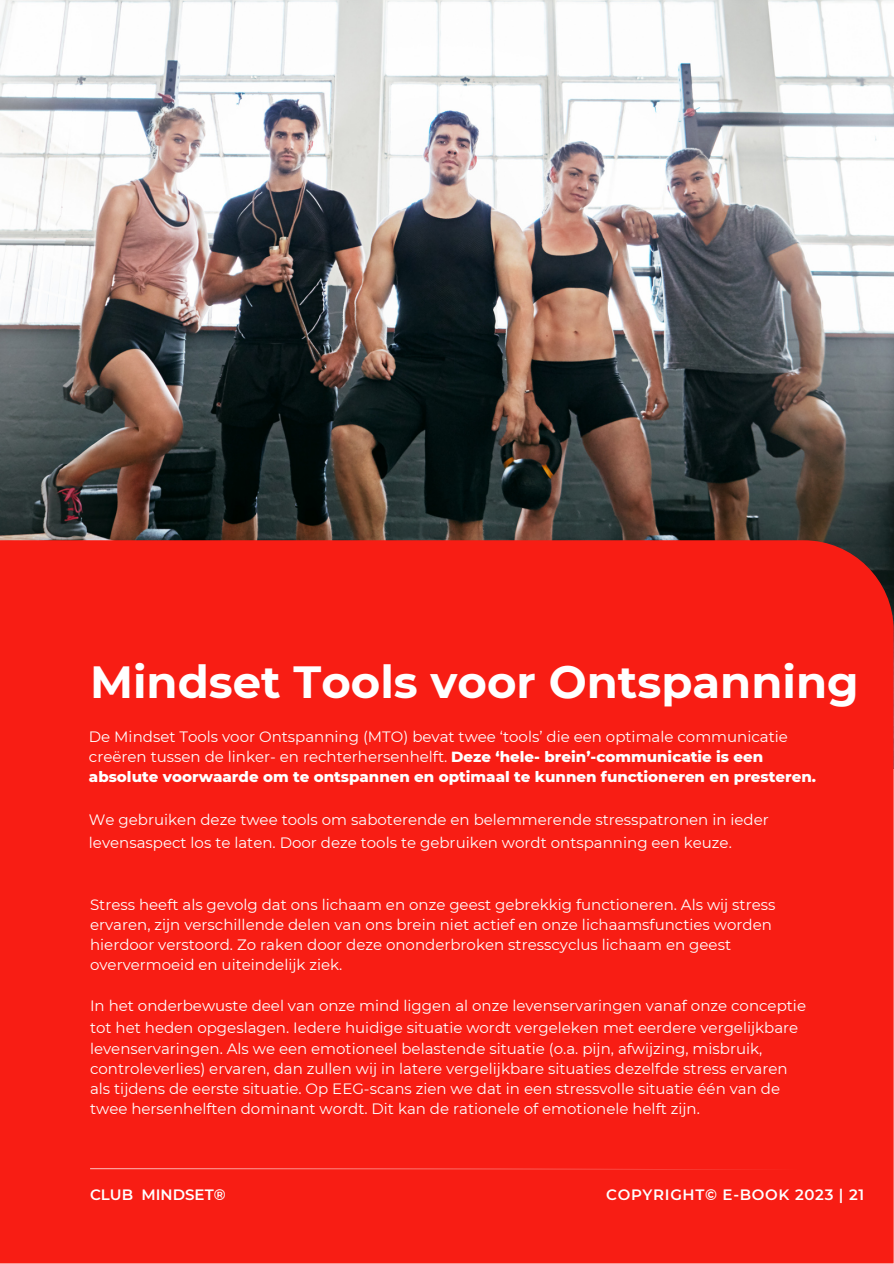
<style>
.page{position:relative;width:894px;height:1264px;background:#fff}
.page>*{position:absolute;margin:0;border:0;box-sizing:border-box;transform-origin:0 0}
.t1{font:700 45px "Montserrat";color:#fff}
.t2{font:15px/20.2px "Montserrat";color:#fff}
.t3{font:600 15px "Montserrat";letter-spacing:.045em;color:#fff}
.t4{font:600 15px "Montserrat";color:#fff}
.s1{font-weight:800}
</style>
<div class="page">
<img style="left:0;top:0;width:893px;height:540px">
<div style="left:0;top:540px;width:893px;height:723px;background:#f81d14"></div>
<svg style="left:90px;top:1168px;width:713px;height:1px"></svg>
<h1 class="t1" style="left:90px;top:655px;width:769px">Mindset Tools voor Ontspanning</h1>
<p class="t2" style="left:89px;top:726px;width:728px">De Mindset Tools voor Ontspanning (MTO) bevat twee ‘tools’ die een optimale communicatie creëren tussen de linker- en rechterhersenhelft. <span class="s1">Deze ‘hele- brein’-communicatie is een absolute voorwaarde om te ontspannen en optimaal te kunnen functioneren en presteren.</span></p>
<p class="t2" style="left:89px;top:809px;width:681px">We gebruiken deze twee tools om saboterende en belemmerende stresspatronen in ieder</p>
<p class="t2" style="left:89px;top:832px;width:644px">levensaspect los te laten. Door deze tools te gebruiken wordt ontspanning een keuze.</p>
<p class="t2" style="left:90px;top:894px;width:686px">Stress heeft als gevolg dat ons lichaam en onze geest gebrekkig functioneren. Als wij stress ervaren, zijn verschillende delen van ons brein niet actief en onze lichaamsfuncties worden hierdoor verstoord. Zo raken door deze ononderbroken stresscyclus lichaam en geest oververmoeid en uiteindelijk ziek.</p>
<p class="t2" style="left:90px;top:995px;width:717px">In het onderbewuste deel van onze mind liggen al onze levenservaringen vanaf onze conceptie</p>
<p class="t2" style="left:90px;top:1017px;width:709px">tot het heden opgeslagen. Iedere huidige situatie wordt vergeleken met eerdere vergelijkbare</p>
<p class="t2" style="left:90px;top:1038px;width:673px">levenservaringen. Als we een emotioneel belastende situatie (o.a. pijn, afwijzing, misbruik,</p>
<p class="t2" style="left:90px;top:1058px;width:699px">controleverlies) ervaren, dan zullen wij in latere vergelijkbare situaties dezelfde stress ervaren</p>
<p class="t2" style="left:90px;top:1078px;width:691px">als tijdens de eerste situatie. Op EEG-scans zien we dat in een stressvolle situatie één van de</p>
<p class="t2" style="left:90px;top:1098px;width:611px">twee hersenhelften dominant wordt. Dit kan de rationele of emotionele helft zijn.</p>
<h2 class="t4" style="left:90px;top:1185px;width:137px">CLUB MINDSET®</h2>
<h2 class="t3" style="left:606px;top:1185px;width:259px">COPYRIGHT© E-BOOK 2023 | 21</h2>
</div>
